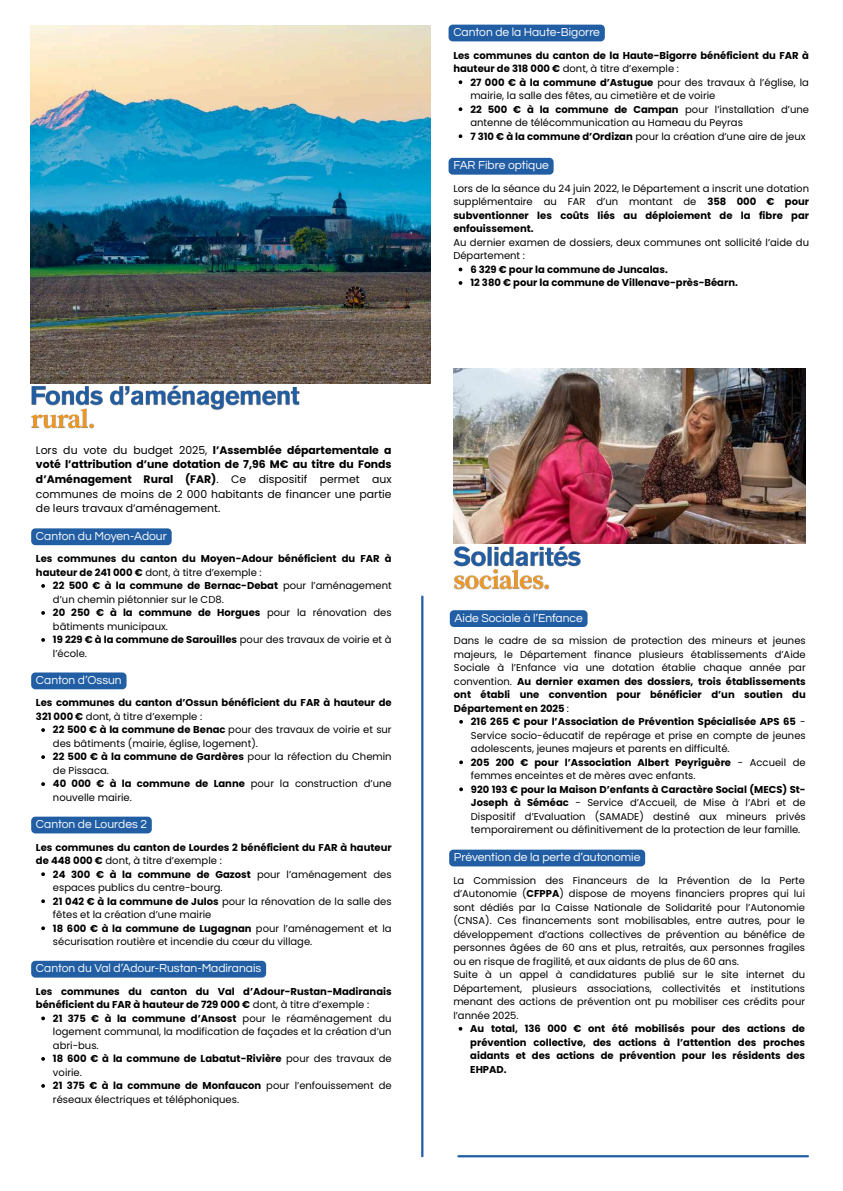
<style>
.page{position:relative;width:843px;height:1191px;background:#fff}
.page>*{position:absolute;margin:0;border:0;box-sizing:border-box;transform-origin:0 0}
.t1{font:12px "Questrial";color:#fff}
.t2{font:10.9px/14.7px "Poppins";color:#000;text-align:justify}
.t3{font:10px/13.5px "Poppins";color:#000}
.t4{font:700 10px/13.5px "Poppins";color:#000}
.s1{font-weight:400}
.s2{font-weight:700}
</style>
<div class="page">
<img style="left:31px;top:26px;width:399px;height:357px">
<hr style="left:421px;top:596px;width:2px;height:560px;background:#215ea4">
<hr style="left:458px;top:1154px;width:349px;height:3px;background:#215ea4">
<img style="left:454px;top:369px;width:351px;height:174px">
<img style="left:31px;top:385px;width:269px;height:25px">
<img style="left:31px;top:404px;width:65px;height:25px">
<div style="left:31px;top:528px;width:141px;height:17px;background:#215ea4;border-radius:4px"></div>
<svg style="left:41px;top:584px;width:4px;height:3px"></svg>
<svg style="left:41px;top:611px;width:4px;height:3px"></svg>
<svg style="left:41px;top:638px;width:4px;height:3px"></svg>
<div style="left:31px;top:672px;width:95px;height:17px;background:#215ea4;border-radius:4px"></div>
<svg style="left:41px;top:728px;width:4px;height:4px"></svg>
<svg style="left:41px;top:755px;width:4px;height:3px"></svg>
<svg style="left:41px;top:782px;width:4px;height:3px"></svg>
<div style="left:31px;top:816px;width:121px;height:17px;background:#215ea4;border-radius:4px"></div>
<svg style="left:41px;top:872px;width:4px;height:4px"></svg>
<svg style="left:41px;top:899px;width:4px;height:4px"></svg>
<svg style="left:41px;top:926px;width:4px;height:4px"></svg>
<div style="left:31px;top:960px;width:235px;height:17px;background:#215ea4"></div>
<svg style="left:41px;top:1016px;width:4px;height:4px"></svg>
<svg style="left:41px;top:1057px;width:4px;height:3px"></svg>
<svg style="left:41px;top:1084px;width:4px;height:3px"></svg>
<div style="left:448px;top:25px;width:156px;height:16px;background:#215ea4;border-radius:4px"></div>
<svg style="left:458px;top:80px;width:4px;height:4px"></svg>
<svg style="left:458px;top:107px;width:4px;height:4px"></svg>
<svg style="left:458px;top:134px;width:4px;height:4px"></svg>
<div style="left:448px;top:158px;width:105px;height:17px;background:#215ea4;border-radius:4px"></div>
<svg style="left:458px;top:267px;width:4px;height:4px"></svg>
<svg style="left:458px;top:281px;width:4px;height:4px"></svg>
<svg style="left:459px;top:720px;width:4px;height:3px"></svg>
<svg style="left:459px;top:760px;width:4px;height:4px"></svg>
<svg style="left:459px;top:787px;width:4px;height:4px"></svg>
<img style="left:453px;top:546px;width:128px;height:21px">
<img style="left:453px;top:564px;width:98px;height:26px">
<div style="left:449px;top:610px;width:138px;height:17px;background:#215ea4;border-radius:4px"></div>
<svg style="left:458px;top:1026px;width:4px;height:4px"></svg>
<div style="left:449px;top:849px;width:196px;height:17px;background:#215ea4;border-radius:4px"></div>
<p class="t1" style="left:453px;top:26px;width:148px">Canton de la Haute-Bigorre</p>
<p class="t4" style="left:453px;top:48px;width:357px">Les communes du canton de la Haute-Bigorre bénéficient du FAR à hauteur de 318 000 € <span class="s1">dont, à titre d’exemple :</span></p>
<p class="t3" style="left:470px;top:75px;width:340px"><span class="s2">27 000 € à la commune d’Astugue</span> pour des travaux à l’église, la mairie, la salle des fêtes, au cimetière et de voirie<br><span class="s2">22 500 € à la commune de Campan</span> pour l’installation d’une antenne de télécommunication au Hameau du Peyras<br><span class="s2">7 310 € à la commune d’Ordizan</span> pour la création d’une aire de jeux</p>
<p class="t1" style="left:453px;top:159px;width:97px">FAR Fibre optique</p>
<p class="t3" style="left:453px;top:181px;width:357px;text-align:justify">Lors de la séance du 24 juin 2022, le Département a inscrit une dotation supplémentaire au FAR d’un montant de <span class="s2">358 000 € pour subventionner les coûts liés au déploiement de la fibre par enfouissement.</span></p>
<p class="t3" style="left:453px;top:235px;width:357px">Au dernier examen de dossiers, deux communes ont sollicité l’aide du<br>Département :</p>
<p class="t4" style="left:470px;top:262px;width:269px">6 329 € pour la commune de Juncalas.<br>12 380 € pour la commune de Villenave-près-Béarn.</p>
<p class="t2" style="left:36px;top:442px;width:357px">Lors du vote du budget 2025, <span class="s2">l’Assemblée départementale a voté l’attribution d’une dotation de 7,96 M€ au titre du Fonds d’Aménagement Rural (FAR)</span>. Ce dispositif permet aux communes de moins de 2 000 habitants de financer une partie de leurs travaux d’aménagement.</p>
<p class="t1" style="left:36px;top:530px;width:132px">Canton du Moyen-Adour</p>
<p class="t4" style="left:36px;top:552px;width:357px">Les communes du canton du Moyen-Adour bénéficient du FAR à hauteur de 241 000 € <span class="s1">dont, à titre d’exemple :</span></p>
<p class="t3" style="left:53px;top:579px;width:340px"><span class="s2">22 500 € à la commune de Bernac-Debat</span> pour l’aménagement d’un chemin piétonnier sur le CD8.<br><span class="s2">20 250 € à la commune de Horgues</span> pour la rénovation des bâtiments municipaux.<br><span class="s2">19 229 € à la commune de Sarouilles</span> pour des travaux de voirie et à l’école.</p>
<p class="t1" style="left:36px;top:674px;width:87px">Canton d’Ossun</p>
<p class="t4" style="left:36px;top:696px;width:357px">Les communes du canton d’Ossun bénéficient du FAR à hauteur de<br>321 000 € <span class="s1">dont, à titre d’exemple :</span></p>
<p class="t3" style="left:53px;top:723px;width:340px"><span class="s2">22 500 € à la commune de Benac</span> pour des travaux de voirie et sur des bâtiments (mairie, église, logement).<br><span class="s2">22 500 € à la commune de Gardères</span> pour la réfection du Chemin de Pissaca.<br><span class="s2">40 000 € à la commune de Lanne</span> pour la construction d’une nouvelle mairie.</p>
<p class="t1" style="left:36px;top:818px;width:112px">Canton de Lourdes 2</p>
<p class="t4" style="left:36px;top:840px;width:357px">Les communes du canton de Lourdes 2 bénéficient du FAR à hauteur de 448 000 € <span class="s1">dont, à titre d’exemple :</span></p>
<p class="t3" style="left:53px;top:867px;width:340px"><span class="s2">24 300 € à la commune de Gazost</span> pour l’aménagement des espaces publics du centre-bourg.<br><span class="s2">21 042 € à la commune de Julos</span> pour la rénovation de la salle des fêtes et la création d’une mairie<br><span class="s2">18 600 € à la commune de Lugagnan</span> pour l’aménagement et la sécurisation routière et incendie du cœur du village.</p>
<p class="t1" style="left:36px;top:962px;width:227px">Canton du Val d’Adour-Rustan-Madiranais</p>
<p class="t4" style="left:36px;top:984px;width:357px">Les communes du canton du Val d’Adour-Rustan-Madiranais bénéficient du FAR à hauteur de 729 000 € <span class="s1">dont, à titre d’exemple :</span></p>
<p class="t3" style="left:53px;top:1011px;width:340px"><span class="s2">21 375 € à la commune d’Ansost</span> pour le réaménagement du logement communal, la modification de façades et la création d’un abri-bus.<br><span class="s2">18 600 € à la commune de Labatut-Rivière</span> pour des travaux de voirie.<br><span class="s2">21 375 € à la commune de Monfaucon</span> pour l’enfouissement de réseaux électriques et téléphoniques.</p>
<p class="t1" style="left:454px;top:611px;width:130px">Aide Sociale à l’Enfance</p>
<p class="t3" style="left:454px;top:634px;width:353px;text-align:justify">Dans le cadre de sa mission de protection des mineurs et jeunes majeurs, le Département finance plusieurs établissements d’Aide Sociale à l’Enfance via une dotation établie chaque année par convention. <span class="s2">Au dernier examen des dossiers, trois établissements ont établi une convention pour bénéficier d’un soutien du Département en 2025</span> :</p>
<p class="t3" style="left:471px;top:714px;width:336px"><span class="s2">216 265 € pour l’Association de Prévention Spécialisée APS 65</span> - Service socio-éducatif de repérage et prise en compte de jeunes adolescents, jeunes majeurs et parents en difficulté.<br><span class="s2">205 200 € pour l’Association Albert Peyriguère</span> - Accueil de femmes enceintes et de mères avec enfants.</p>
<p class="t3" style="left:471px;top:782px;width:336px;text-align:justify"><span class="s2">920 193 € pour la Maison D’enfants à Caractère Social (MECS) St-Joseph à Séméac</span> - Service d’Accueil, de Mise à l’Abri et de Dispositif d’Evaluation (SAMADE) destiné aux mineurs privés temporairement ou définitivement de la protection de leur famille.</p>
<p class="t1" style="left:454px;top:851px;width:188px">Prévention de la perte d’autonomie</p>
<p class="t3" style="left:453px;top:873px;width:353px">La Commission des Financeurs de la Prévention de la Perte d’Autonomie (<span class="s2">CFPPA</span>) dispose de moyens financiers propres qui lui sont dédiés par la Caisse Nationale de Solidarité pour l’Autonomie (CNSA). Ces financements sont mobilisables, entre autres, pour le développement d’actions collectives de prévention au bénéfice de personnes âgées de 60 ans et plus, retraités, aux personnes fragiles ou en risque de fragilité, et aux aidants de plus de 60 ans.<br>Suite à un appel à candidatures publié sur le site internet du Département, plusieurs associations, collectivités et institutions menant des actions de prévention ont pu mobiliser ces crédits pour l’année 2025.</p>
<p class="t4" style="left:470px;top:1021px;width:336px;text-align:justify">Au total, 136 000 € ont été mobilisés pour des actions de prévention collective, des actions à l’attention des proches aidants et des actions de prévention pour les résidents des EHPAD.</p>
</div>
